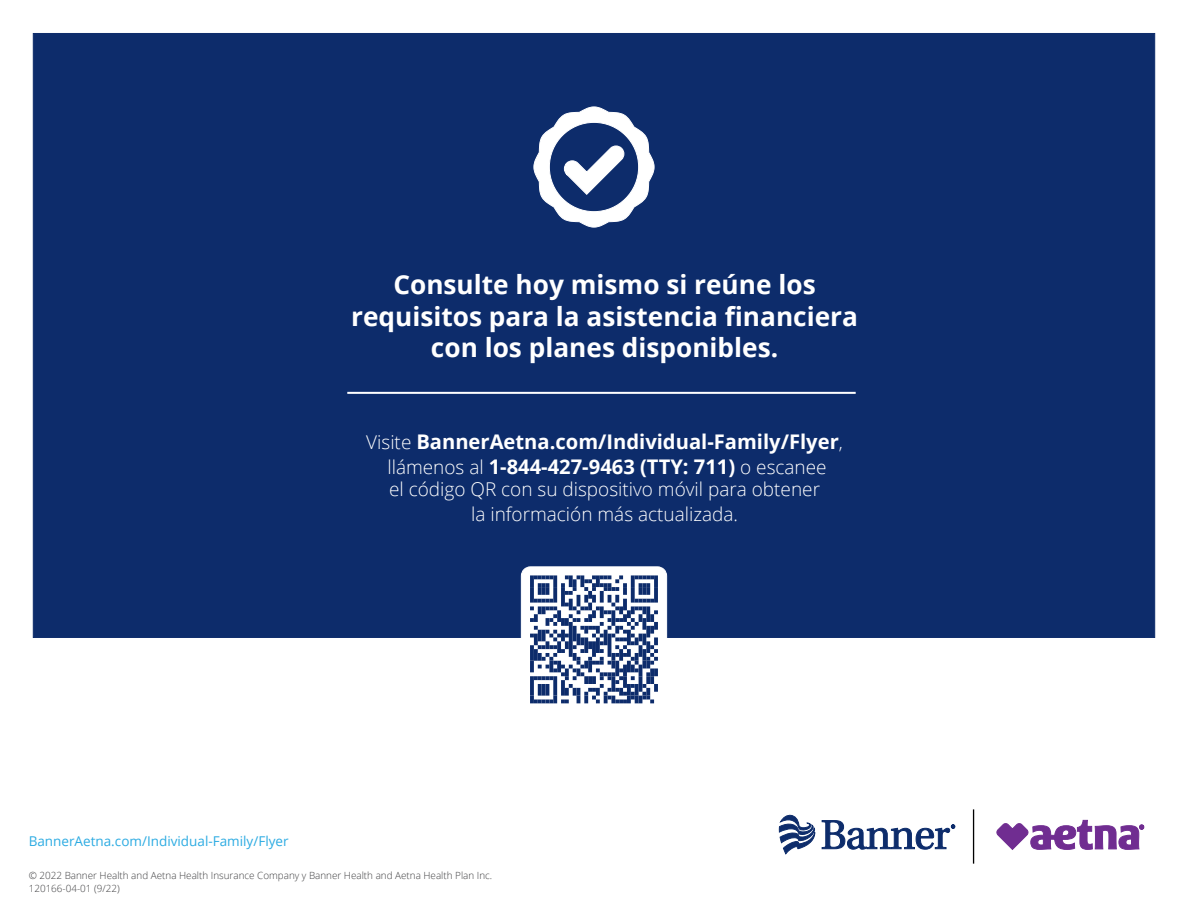
<style>
.page{position:relative;width:1188px;height:918px;background:#fff}
.page>*{position:absolute;margin:0;border:0;box-sizing:border-box;transform-origin:0 0}
.t1{font:700 26.25px/31.5px "Open Sans";color:#fff;text-align:center}
.t2{font:700 20.1px/24.2px "Open Sans";color:#fff;text-align:center}
.t3{font:300 19.05px/24.2px "Open Sans";color:#fff;text-align:center}
.t4{font:13.5px "Open Sans";color:#2cabe2}
.t5{font:300 9.9px/13.5px "Open Sans";color:#404042}
.s1{font-weight:300;font-size:19.05px}
</style>
<div class="page">
<div style="left:33px;top:33px;width:1122px;height:604px;background:#0d2c6b;border:1px solid #0d2c6b"></div>
<hr style="left:973px;top:809px;width:1px;height:55px;background:#000">
<hr style="left:347px;top:392px;width:509px;height:2px;background:#fff">
<svg style="left:534px;top:107px;width:120px;height:120px"></svg>
<svg style="left:521px;top:567px;width:146px;height:137px"></svg>
<svg style="left:822px;top:821px;width:133px;height:28px"></svg>
<svg style="left:779px;top:815px;width:36px;height:39px"></svg>
<svg style="left:997px;top:820px;width:147px;height:29px"></svg>
<p class="t1" style="left:351px;top:268px;width:508px">Consulte hoy mismo si reúne los requisitos para la asistencia financiera con los planes disponibles.</p>
<p class="t2" style="left:366px;top:430px;width:478px"><span class="s1">Visite</span> BannerAetna.com/Individual-Family/Flyer<span class="s1">, llámenos al</span> 1-844-427-9463 (TTY: 711) <span class="s1">o escanee</span></p>
<p class="t3" style="left:389px;top:477px;width:432px">el código QR con su dispositivo móvil para obtener la información más actualizada.</p>
<p class="t4" style="left:29px;top:832px;width:261px">BannerAetna.com/Individual-Family/Flyer</p>
<p class="t5" style="left:29px;top:868px;width:465px">© 2022 Banner Health and Aetna Health Insurance Company y Banner Health and Aetna Health Plan Inc.<br>120166-04-01 (9/22)</p>
</div>
